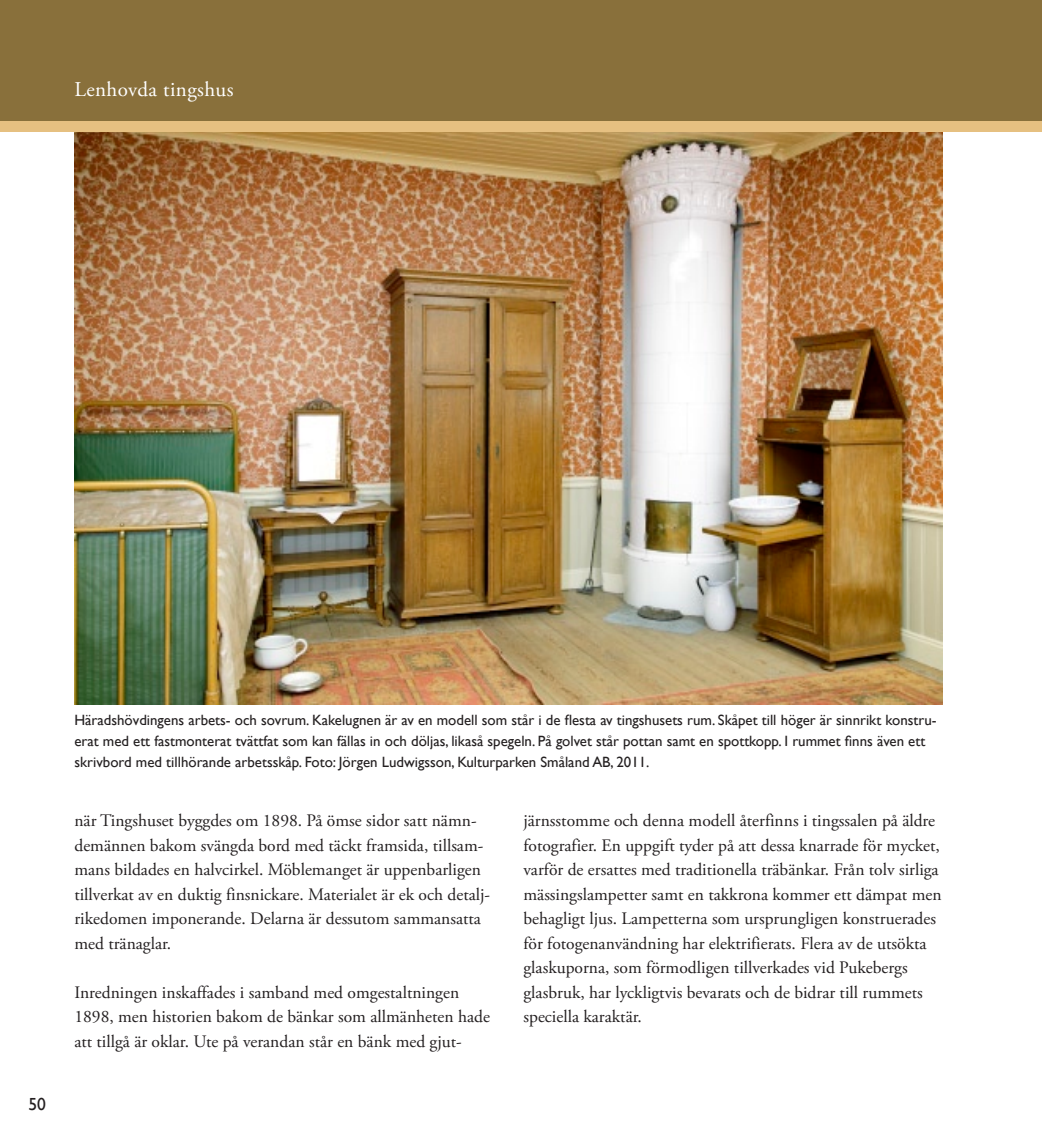
<style>
.page{position:relative;width:1042px;height:1141px;background:#fff}
.page>*{position:absolute;margin:0;border:0;box-sizing:border-box;transform-origin:0 0}
.t1{font:21px "Adobe Garamond Pro";letter-spacing:.02em;color:#fff}
.t2{font:17.5px/24.5px "Adobe Garamond Pro";color:#231f20}
.t3{font:17.5px "Gill Sans";color:#231f20}
.t4{font:14.88px/21px "Gill Sans";color:#231f20}
</style>
<div class="page">
<img style="left:74px;top:132px;width:869px;height:572px">
<div style="left:0;top:121px;width:1042px;height:11px;background:#e6c081"></div>
<div style="left:0;top:0;width:1042px;height:121px;background:#89703b"></div>
<p class="t1" style="left:74px;top:77px;width:161px">Lenhovda tingshus</p>
<p class="t3" style="left:28px;top:1094px;width:19px">50</p>
<p class="t4" style="left:74px;top:710px;width:863px">Häradshövdingens arbets- och sovrum. Kakelugnen är av en modell som står i de flesta av tingshusets rum. Skåpet till höger är sinnrikt konstru&shy;erat med ett fastmonterat tvättfat som kan fällas in och döljas, likaså spegeln. På golvet står pottan samt en spottkopp. I rummet finns även ett skrivbord med tillhörande arbetsskåp. Foto: Jörgen Ludwigsson, Kulturparken Småland AB, 2011.</p>
<p class="t2" style="left:74px;top:809px;width:417px">när Tingshuset byggdes om 1898. På ömse sidor satt nämn&shy;demännen bakom svängda bord med täckt framsida, tillsam&shy;mans bildades en halvcirkel. Möblemanget är uppenbarligen tillverkat av en duktig finsnickare. Materialet är ek och detalj&shy;rikedomen imponerande. Delarna är dessutom sammansatta med tränaglar.</p>
<p class="t2" style="left:74px;top:980px;width:417px">Inredningen inskaffades i samband med omgestaltningen<br>1898, men historien bakom de bänkar som allmänheten hade att tillgå är oklar. Ute på verandan står en bänk med gjut-</p>
<p class="t2" style="left:523px;top:809px;width:419px">järnsstomme och denna modell återfinns i tingssalen på äldre fotografier. En uppgift tyder på att dessa knarrade för mycket, varför de ersattes med traditionella träbänkar. Från tolv sirliga mässingslampetter samt en takkrona kommer ett dämpat men behagligt ljus. Lampetterna som ursprungligen konstruerades för fotogenanvändning har elektrifierats. Flera av de utsökta glaskuporna, som förmodligen tillverkades vid Pukebergs glasbruk, har lyckligtvis bevarats och de bidrar till rummets speciella karaktär.</p>
</div>
